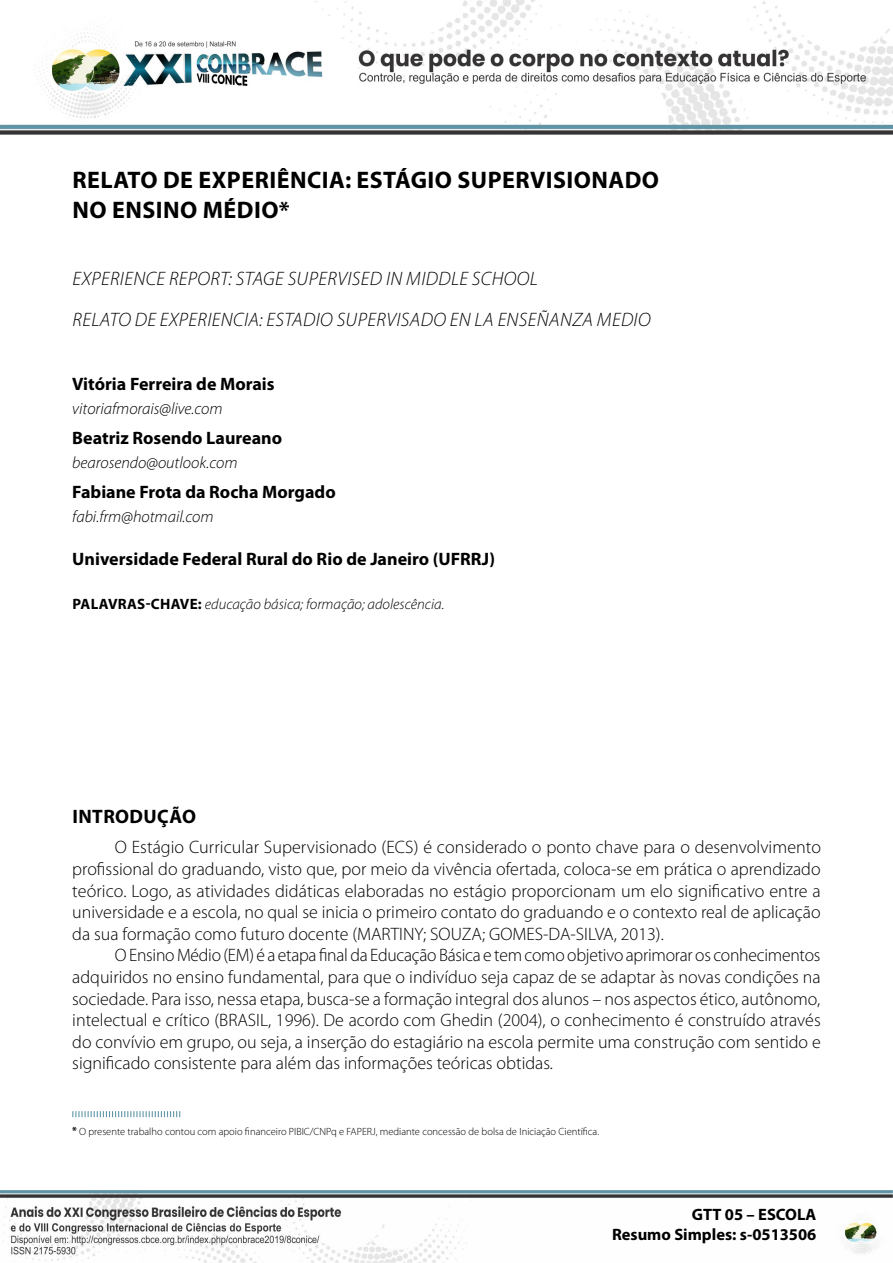
<style>
.page{position:relative;width:893px;height:1263px;background:#fff}
.page>*{position:absolute;margin:0;border:0;box-sizing:border-box;transform-origin:0 0}
.t1{font:700 24px/30px "Myriad Pro";letter-spacing:.02em;color:#000}
.t2{font:italic 300 19.5px/41px "Myriad Pro";letter-spacing:.02em;color:#000}
.t3{font:700 19.5px "Myriad Pro";letter-spacing:.02em;color:#000}
.t4{font:300 18px/21.6px "Myriad Pro";color:#000;text-align:justify}
.t5{font:700 18px "Myriad Pro";color:#000}
.t6{font:italic 300 16.5px "Myriad Pro";color:#000}
.t7{font:700 16.5px/19.8px "Myriad Pro";color:#000;text-align:right}
.t8{font:italic 300 15px "Myriad Pro";color:#000}
.t9{font:300 10.5px "Myriad Pro";color:#000}
.s1{font-weight:700;font-style:normal}
.s2{font-weight:700}
</style>
<div class="page">
<img style="left:0;top:0;width:893px;height:134px">
<img style="left:0;top:1190px;width:893px;height:73px">
<svg style="left:72px;top:1111px;width:108px;height:6px"></svg>
<h1 class="t1" style="left:73px;top:164px;width:588px">RELATO DE EXPERIÊNCIA: ESTÁGIO SUPERVISIONADO<br>NO ENSINO MÉDIO*<sup>1</sup></h1>
<p class="t2" style="left:72px;top:257px;width:580px">EXPERIENCE REPORT: STAGE SUPERVISED IN MIDDLE SCHOOL<br>RELATO DE EXPERIENCIA: ESTADIO SUPERVISADO EN LA ENSEÑANZA MEDIO</p>
<p class="t5" style="left:72px;top:372px;width:204px">Vitória Ferreira de Morais</p>
<p class="t6" style="left:72px;top:398px;width:152px">vitoriafmorais@live.com</p>
<p class="t5" style="left:72px;top:426px;width:211px">Beatriz Rosendo Laureano</p>
<p class="t6" style="left:72px;top:453px;width:167px">bearosendo@outlook.com</p>
<p class="t5" style="left:72px;top:480px;width:265px">Fabiane Frota da Rocha Morgado</p>
<p class="t6" style="left:72px;top:507px;width:143px">fabi.frm@hotmail.com</p>
<p class="t5" style="left:72px;top:547px;width:424px">Universidade Federal Rural do Rio de Janeiro (UFRRJ)</p>
<p class="t8" style="left:72px;top:594px;width:374px"><span class="s1">PALAVRAS-CHAVE:</span> educação básica; formação; adolescência.</p>
<p class="t3" style="left:72px;top:804px;width:125px">INTRODUÇÃO</p>
<p class="t4" style="left:72px;top:836px;width:750px;text-indent:43px">O Estágio Curricular Supervisionado (ECS) é considerado o ponto chave para o desenvolvimento profissional do graduando, visto que, por meio da vivência ofertada, coloca-se em prática o aprendizado teórico. Logo, as atividades didáticas elaboradas no estágio proporcionam um elo significativo entre a universidade e a escola, no qual se inicia o primeiro contato do graduando e o contexto real de aplicação da sua formação como futuro docente (MARTINY; SOUZA; GOMES-DA-SILVA, 2013).</p>
<p class="t4" style="left:72px;top:944px;width:750px;text-indent:43px">O Ensino Médio (EM) é a etapa final da Educação Básica e tem como objetivo aprimorar os conhecimentos adquiridos no ensino fundamental, para que o indivíduo seja capaz de se adaptar às novas condições na sociedade. Para isso, nessa etapa, busca-se a formação integral dos alunos – nos aspectos ético, autônomo, intelectual e crítico (BRASIL, 1996). De acordo com Ghedin (2004), o conhecimento é construído através do convívio em grupo, ou seja, a inserção do estagiário na escola permite uma construção com sentido e significado consistente para além das informações teóricas obtidas.</p>
<p class="t9" style="left:72px;top:1125px;width:528px"><span class="s2">*</span> O presente trabalho contou com apoio financeiro PIBIC/CNPq e FAPERJ, mediante concessão de bolsa de Iniciação Científica.</p>
<p class="t7" style="left:612px;top:1204px;width:206px">GTT 05 – ESCOLA<br>Resumo Simples: s-0513506</p>
</div>
